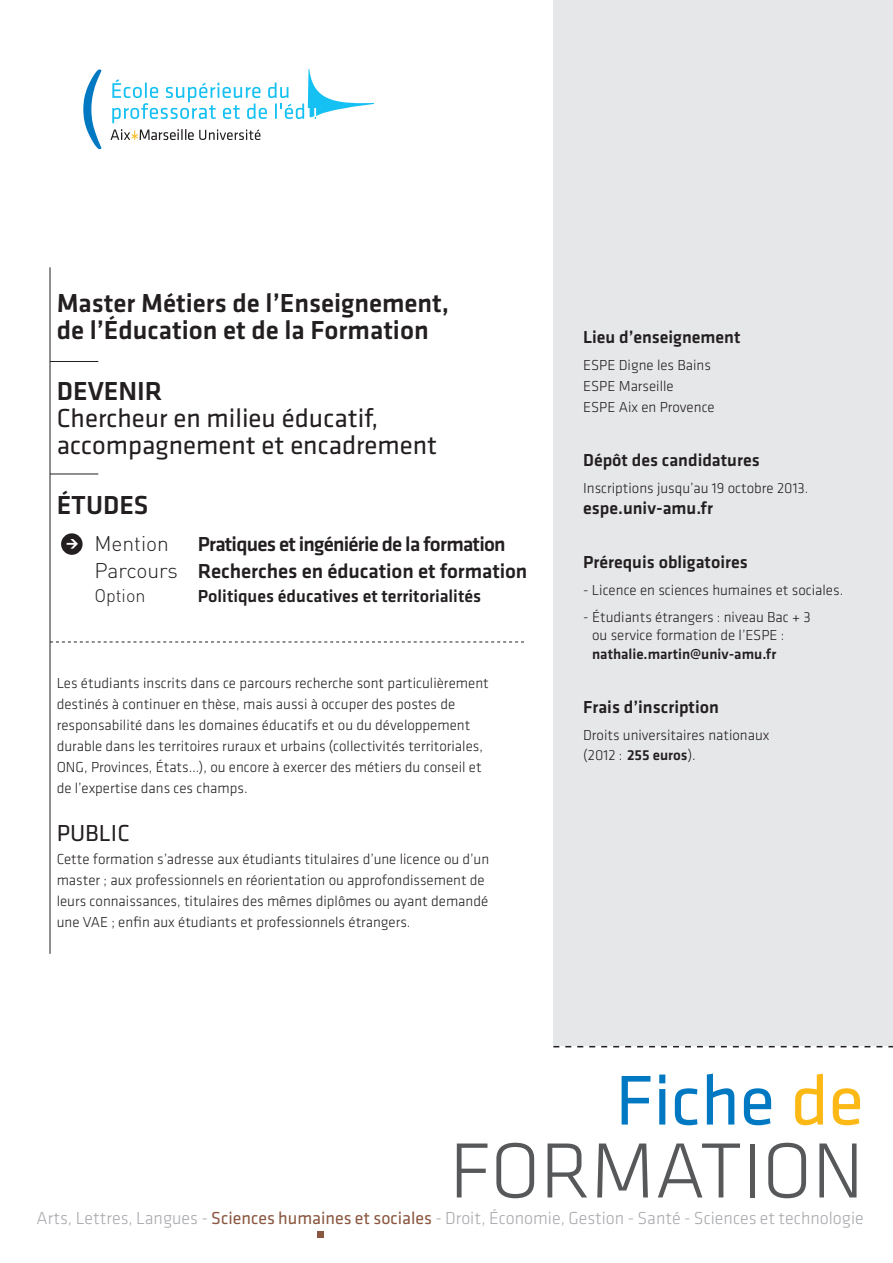
<style>
.page{position:relative;width:893px;height:1263px;background:#fff}
.page>*{position:absolute;margin:0;border:0;box-sizing:border-box;transform-origin:0 0}
.t1{font:300 81px "Klavika";color:#57585a}
.t2{font:72.9px "Klavika";color:#0079c2}
.t3{font:500 27px/27px "Klavika";color:#231f20}
.t4{font:27px/27px "Klavika";color:#231f20}
.t5{font:24px "Klavika";color:#231f20}
.t6{font:500 21px/27px "Klavika";letter-spacing:-.035em;color:#231f20}
.t7{font:300 21px "DIN Pro";color:#231f20}
.t8{font:500 18px "Klavika";color:#231f20}
.t9{font:300 18px "Klavika";color:#a8a9ad}
.t10{font:300 18px "DIN Pro";color:#231f20}
.t11{font:300 15px/21px "Klavika";color:#231f20}
.t12{font:500 15px "Klavika";color:#231f20}
.s1{font-family:"DIN Pro";font-weight:300}
.s2{font-weight:500}
.s3{color:#fcb814}
.s4{font-weight:400;color:#8a5740}
</style>
<div class="page">
<div style="left:317px;top:1230px;width:7px;height:7px;background:#8a5740"></div>
<div style="left:553px;top:0;width:340px;height:1046px;background:#e6e7e9"></div>
<hr style="left:50px;top:267px;width:1px;height:687px;background:#231f20">
<hr style="left:50px;top:361px;width:48px;height:1px;background:#231f20">
<hr style="left:50px;top:474px;width:48px;height:1px;background:#231f20">
<svg style="left:50px;top:641px;width:474px;height:1px"></svg>
<svg style="left:553px;top:1046px;width:340px;height:1px"></svg>
<div style="left:62px;top:534px;width:20px;height:20px;background:#231f20;border-radius:50%"></div>
<div style="left:61px;top:533px;width:22px;height:22px;border:2px solid #231f20;border-radius:50%"></div>
<svg style="left:83px;top:69px;width:291px;height:80px"></svg>
<h3 class="t3" style="left:57px;top:290px;width:394px">Master Métiers de l’Enseignement, de l’Éducation et de la Formation</h3>
<h3 class="t3" style="left:57px;top:378px;width:107px">DEVENIR</h3>
<h3 class="t4" style="left:57px;top:405px;width:382px">Chercheur en milieu éducatif, accompagnement et encadrement</h3>
<h3 class="t3" style="left:57px;top:492px;width:93px">ÉTUDES</h3>
<h3 class="t7" style="left:94px;top:527px;width:76px">Mention</h3>
<h3 class="t6" style="left:94px;top:531px;width:434px;text-indent:104px">Pratiques et ingéniérie de la formation<br><span class="s1">Parcours</span> Recherches en éducation et formation</h3>
<p class="t10" style="left:94px;top:582px;width:53px">Option</p>
<p class="t8" style="left:198px;top:586px;width:285px">Politiques éducatives et territorialités</p>
<p class="t11" style="left:57px;top:673px;width:433px">Les étudiants inscrits dans ce parcours recherche sont particulièrement destinés à continuer en thèse, mais aussi à occuper des postes de responsabilité dans les domaines éducatifs et ou du développement durable dans les territoires ruraux et urbains (collectivités territoriales, ONG, Provinces, États…), ou encore à exercer des métiers du conseil et de l’expertise dans ces champs.</p>
<h3 class="t5" style="left:57px;top:820px;width:75px">PUBLIC</h3>
<p class="t11" style="left:57px;top:848px;width:434px">Cette formation s’adresse aux étudiants titulaires d’une licence ou d’un master ; aux professionnels en réorientation ou approfondissement de leurs connaissances, titulaires des mêmes diplômes ou ayant demandé une VAE ; enfin aux étudiants et professionnels étrangers.</p>
<p class="t8" style="left:583px;top:327px;width:159px">Lieu d’enseignement</p>
<p class="t11" style="left:583px;top:354px;width:133px">ESPE Digne les Bains<br>ESPE Marseille<br>ESPE Aix en Provence</p>
<p class="t8" style="left:583px;top:450px;width:178px">Dépôt des candidatures</p>
<p class="t11" style="left:583px;top:477px;width:227px">Inscriptions jusqu’au 19 octobre 2013.</p>
<p class="t8" style="left:583px;top:498px;width:131px">espe.univ-amu.fr</p>
<p class="t8" style="left:583px;top:552px;width:166px">Prérequis obligatoires</p>
<p class="t11" style="left:583px;top:579px;width:262px">- Licence en sciences humaines et sociales.</p>
<p class="t11" style="left:592px;top:608px;width:220px;line-height:18px;text-indent:-9px">- Étudiants étrangers : niveau Bac + 3 ou service formation de l’ESPE :</p>
<p class="t12" style="left:592px;top:646px;width:186px">nathalie.martin@univ-amu.fr</p>
<p class="t8" style="left:583px;top:697px;width:137px">Frais d’inscription</p>
<p class="t11" style="left:583px;top:726px;width:188px;line-height:19.5px">Droits universitaires nationaux (2012 : <span class="s2">255 euros</span>).</p>
<h2 class="t2" style="left:615px;top:1060px;width:250px">Fiche <span class="s3">de</span></h2>
<h1 class="t1" style="left:449px;top:1126px;width:416px">FORMATION</h1>
<p class="t9" style="left:37px;top:1208px;width:829px">Arts, Lettres, Langues - <span class="s4">Sciences humaines et sociales</span> - Droit, Économie, Gestion - Santé - Sciences et technologie</p>
</div>
